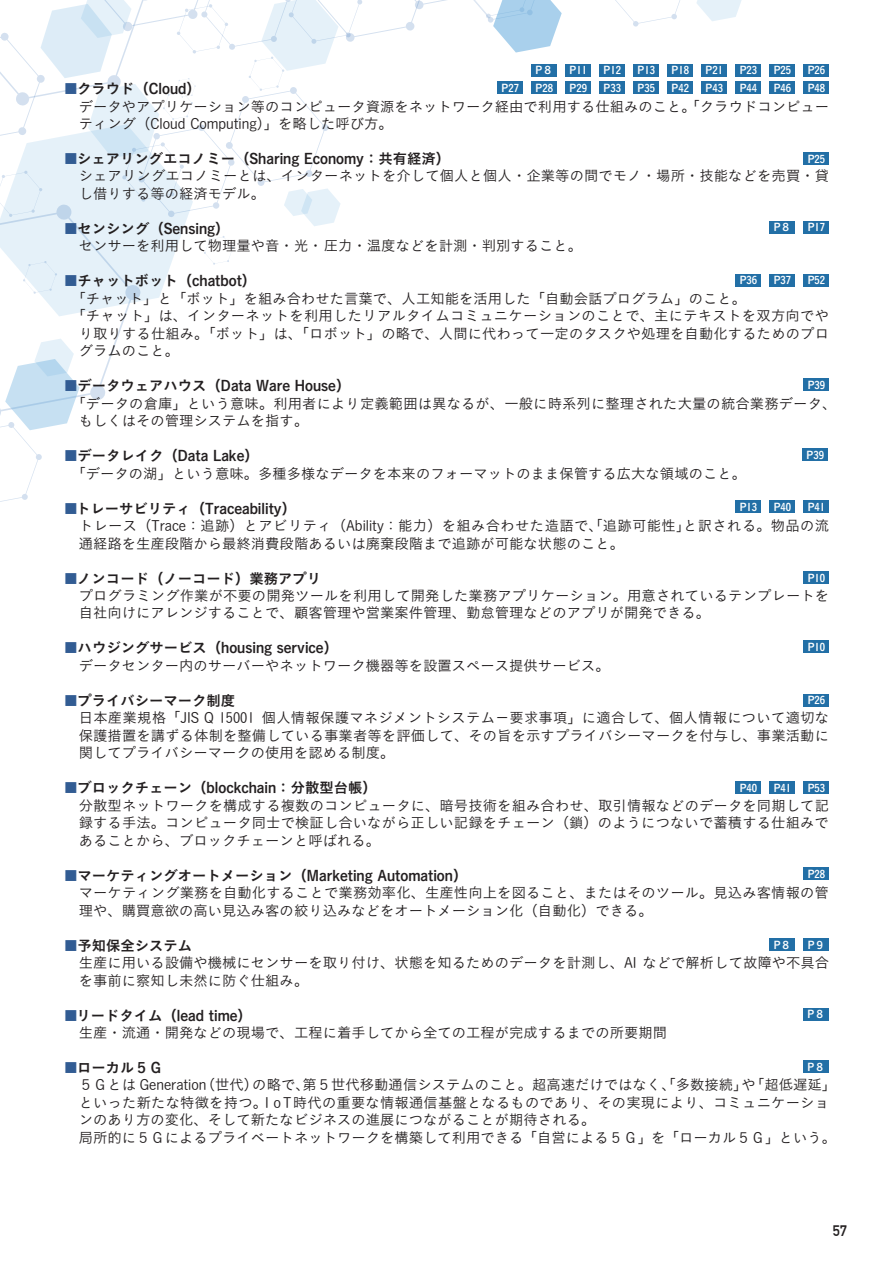
<style>
.page{position:relative;width:893px;height:1263px;background:#fff}
.page>*{position:absolute;margin:0;border:0;box-sizing:border-box;transform-origin:0 0}
.t1{font:700 14.85px "DIN Alternate";color:#231f20}
.t2{font:14.4px/17.5px "Koburina Go Std W3";color:#231f20}
.t3{font:14.4px "Koburina Go Std W6";color:#231f20}
.t4{font:14.4px "Koburina Go Std W3";letter-spacing:.02em;color:#231f20}
.t5{font:10.65px "Koburina Go Std W6";color:#fff}
.s1{color:#325c93}
</style>
<div class="page">
<svg style="left:696px;top:0;width:46px;height:21px"></svg>
<svg style="left:615px;top:0;width:65px;height:27px"></svg>
<svg style="left:0;top:0;width:562px;height:502px"></svg>
<div style="left:804px;top:81px;width:25px;height:13px;background:#226fa6"></div>
<div style="left:804px;top:152px;width:25px;height:13px;background:#226fa6"></div>
<div style="left:804px;top:221px;width:25px;height:13px;background:#226fa6"></div>
<div style="left:770px;top:221px;width:25px;height:13px;background:#226fa6"></div>
<div style="left:804px;top:274px;width:25px;height:13px;background:#226fa6"></div>
<div style="left:804px;top:378px;width:25px;height:13px;background:#226fa6"></div>
<div style="left:803px;top:448px;width:25px;height:13px;background:#226fa6"></div>
<div style="left:804px;top:501px;width:25px;height:12px;background:#226fa6"></div>
<div style="left:804px;top:571px;width:25px;height:13px;background:#226fa6"></div>
<div style="left:804px;top:640px;width:25px;height:13px;background:#226fa6"></div>
<div style="left:804px;top:694px;width:25px;height:13px;background:#226fa6"></div>
<div style="left:804px;top:867px;width:25px;height:13px;background:#226fa6"></div>
<div style="left:804px;top:781px;width:25px;height:13px;background:#226fa6"></div>
<div style="left:770px;top:781px;width:25px;height:13px;background:#226fa6"></div>
<div style="left:804px;top:938px;width:25px;height:13px;background:#226fa6"></div>
<div style="left:770px;top:938px;width:25px;height:13px;background:#226fa6"></div>
<div style="left:804px;top:1060px;width:25px;height:13px;background:#226fa6"></div>
<div style="left:804px;top:1008px;width:25px;height:12px;background:#226fa6"></div>
<div style="left:736px;top:781px;width:25px;height:13px;background:#226fa6"></div>
<div style="left:770px;top:501px;width:25px;height:12px;background:#226fa6"></div>
<div style="left:736px;top:501px;width:25px;height:12px;background:#226fa6"></div>
<div style="left:770px;top:274px;width:25px;height:13px;background:#226fa6"></div>
<div style="left:736px;top:274px;width:25px;height:13px;background:#226fa6"></div>
<div style="left:770px;top:81px;width:25px;height:13px;background:#226fa6"></div>
<div style="left:736px;top:81px;width:25px;height:13px;background:#226fa6"></div>
<div style="left:702px;top:81px;width:25px;height:13px;background:#226fa6"></div>
<div style="left:668px;top:81px;width:25px;height:13px;background:#226fa6"></div>
<div style="left:634px;top:81px;width:25px;height:13px;background:#226fa6"></div>
<div style="left:600px;top:81px;width:25px;height:13px;background:#226fa6"></div>
<div style="left:566px;top:81px;width:25px;height:13px;background:#226fa6"></div>
<div style="left:497px;top:81px;width:26px;height:13px;background:#226fa6"></div>
<div style="left:804px;top:64px;width:25px;height:13px;background:#226fa6"></div>
<div style="left:770px;top:64px;width:25px;height:13px;background:#226fa6"></div>
<div style="left:736px;top:64px;width:25px;height:13px;background:#226fa6"></div>
<div style="left:702px;top:64px;width:25px;height:13px;background:#226fa6"></div>
<div style="left:668px;top:64px;width:25px;height:13px;background:#226fa6"></div>
<div style="left:634px;top:64px;width:25px;height:13px;background:#226fa6"></div>
<div style="left:600px;top:64px;width:25px;height:13px;background:#226fa6"></div>
<div style="left:566px;top:64px;width:25px;height:13px;background:#226fa6"></div>
<div style="left:531px;top:64px;width:26px;height:13px;background:#226fa6"></div>
<div style="left:531px;top:81px;width:26px;height:13px;background:#226fa6"></div>
<p class="t5" style="left:536px;top:62px;width:19px">P８</p>
<p class="t5" style="left:570px;top:62px;width:19px">P11</p>
<p class="t5" style="left:604px;top:62px;width:19px">P12</p>
<p class="t5" style="left:638px;top:62px;width:19px">P13</p>
<p class="t5" style="left:672px;top:62px;width:19px">P18</p>
<p class="t5" style="left:706px;top:62px;width:19px">P21</p>
<p class="t5" style="left:740px;top:62px;width:19px">P23</p>
<p class="t5" style="left:774px;top:62px;width:19px">P25</p>
<p class="t5" style="left:808px;top:62px;width:19px">P26</p>
<p class="t5" style="left:536px;top:79px;width:19px">P28</p>
<p class="t3" style="left:64px;top:78px;width:139px"><span class="s1">■</span>クラウド（Cloud）</p>
<p class="t2" style="left:79px;top:97px;width:752px">データやアプリケーション等のコンピュータ資源をネットワーク経由で利用する仕組みのこと。「クラウドコンピューティング（Cloud Computing）」を略した呼び方。</p>
<p class="t3" style="left:64px;top:147px;width:388px"><span class="s1">■</span>シェアリングエコノミー（Sharing Economy：共有経済）</p>
<p class="t2" style="left:79px;top:167px;width:752px">シェアリングエコノミーとは、インターネットを介して個人と個人・企業等の間でモノ・場所・技能などを売買・貸し借りする等の経済モデル。</p>
<p class="t3" style="left:64px;top:217px;width:167px"><span class="s1">■</span>センシング（Sensing）</p>
<p class="t2" style="left:79px;top:237px;width:505px">センサーを利用して物理量や音・光・ 圧力・温度などを計測・判別すること。</p>
<p class="t3" style="left:64px;top:270px;width:194px"><span class="s1">■</span>チャットボット（chatbot）</p>
<p class="t2" style="left:72px;top:289px;width:676px">「チャット」と「ボット」を組み合わせた言葉で、人工知能を活用した「自動会話プログラム」のこと。</p>
<p class="t4" style="left:72px;top:305px;width:759px">「チャット」は、インターネットを利用したリアルタイムコミュニケーションのことで、主にテキストを双方向でや</p>
<p class="t2" style="left:79px;top:324px;width:752px">り取りする仕組み。「ボット」は、「ロボット」の略で、人間に代わって一定のタスクや処理を自動化するためのプロ</p>
<p class="t2" style="left:79px;top:342px;width:102px">グラムのこと。</p>
<p class="t3" style="left:64px;top:375px;width:288px"><span class="s1">■</span>データウェアハウス（Data Ware House）</p>
<p class="t2" style="left:79px;top:394px;width:759px;text-indent:-7px">「データの倉庫」という意味。利用者により定義範囲は異なるが、一般に時系列に整理された大量の統合業務データ、もしくはその管理システムを指す。</p>
<p class="t3" style="left:64px;top:445px;width:196px"><span class="s1">■</span>データレイク（Data Lake）</p>
<p class="t2" style="left:72px;top:464px;width:676px">「データの湖」という意味。多種多様なデータを本来のフォーマットのまま保管する広大な領域のこと。</p>
<p class="t3" style="left:64px;top:497px;width:234px"><span class="s1">■</span>トレーサビリティ（Traceability）</p>
<p class="t2" style="left:79px;top:517px;width:752px">トレース（Trace：追跡）とアビリティ（Ability：能力）を組み合わせた造語で、｢追跡可能性｣と訳される。物品の流通経路を生産段階から最終消費段階あるいは廃棄段階まで追跡が可能な状態のこと。</p>
<p class="t3" style="left:64px;top:567px;width:259px"><span class="s1">■</span>ノンコード（ノーコード）業務アプリ</p>
<p class="t2" style="left:79px;top:587px;width:752px">プログラミング作業が不要の開発ツールを利用して開発した業務アプリケーション。用意されているテンプレートを自社向けにアレンジすることで、顧客管理や営業案件管理、勤怠管理などのアプリが開発できる。</p>
<p class="t3" style="left:64px;top:637px;width:276px"><span class="s1">■</span>ハウジングサービス（housing service）</p>
<p class="t2" style="left:79px;top:656px;width:532px">データセンター内のサーバーやネットワーク機器等を設置スペース提供サービス。</p>
<p class="t3" style="left:64px;top:689px;width:173px"><span class="s1">■</span>プライバシーマーク制度</p>
<p class="t2" style="left:79px;top:709px;width:752px;text-align:justify">日本産業規格「JIS Q 15001 個人情報保護マネジメントシステム－要求事項」に適合して、個人情報について適切な保護措置を講ずる体制を整備している事業者等を評価して、その旨を示すプライバシーマークを付与し、事業活動に関してプライバシーマークの使用を認める制度。</p>
<p class="t3" style="left:64px;top:777px;width:314px"><span class="s1">■</span>ブロックチェーン（blockchain：分散型台帳）</p>
<p class="t2" style="left:79px;top:796px;width:752px;text-align:justify">分散型ネットワークを構成する複数のコンピュータに、暗号技術を組み合わせ、取引情報などのデータを同期して記録する手法。コンピュータ同士で検証し合いながら正しい記録をチェーン（鎖）のようにつないで蓄積する仕組みであることから、ブロックチェーンと呼ばれる。</p>
<p class="t3" style="left:64px;top:864px;width:405px"><span class="s1">■</span>マーケティングオートメーション（Marketing Automation）</p>
<p class="t2" style="left:79px;top:884px;width:752px">マーケティング業務を自動化することで業務効率化、生産性向上を図ること、またはそのツール。見込み客情報の管理や、購買意欲の高い見込み客の絞り込みなどをオートメーション化（自動化）できる。</p>
<p class="t3" style="left:64px;top:934px;width:130px"><span class="s1">■</span>予知保全システム</p>
<p class="t2" style="left:79px;top:954px;width:752px">生産に用いる設備や機械にセンサーを取り付け、状態を知るためのデータを計測し、AI などで解析して故障や不具合を事前に察知し未然に防ぐ仕組み。</p>
<p class="t3" style="left:64px;top:1004px;width:190px"><span class="s1">■</span>リードタイム（lead time）</p>
<p class="t2" style="left:79px;top:1024px;width:590px">生産・流通・開発などの現場で、工程に着手してから全ての工程が完成するまでの所要期間</p>
<p class="t3" style="left:64px;top:1056px;width:101px"><span class="s1">■</span>ローカル５Ｇ</p>
<p class="t2" style="left:79px;top:1076px;width:759px">５Ｇとは Generation（世代）の略で、第５世代移動通信システムのこと。超高速だけではなく、「多数接続」や「超低遅延」といった新たな特徴を持つ。ＩｏＴ時代の重要な情報通信基盤となるものであり、その実現により、コミュニケーションのあり方の変化、そして新たなビジネスの進展につながることが期待される。<br>局所的に５Ｇによるプライベートネットワークを構築して利用できる「自営による５Ｇ」を「ローカル５Ｇ」という。</p>
<p class="t5" style="left:501px;top:79px;width:19px">P27</p>
<p class="t5" style="left:570px;top:79px;width:19px">P29</p>
<p class="t5" style="left:604px;top:79px;width:19px">P33</p>
<p class="t5" style="left:638px;top:79px;width:19px">P35</p>
<p class="t5" style="left:672px;top:79px;width:19px">P42</p>
<p class="t5" style="left:706px;top:79px;width:19px">P43</p>
<p class="t5" style="left:740px;top:79px;width:19px">P44</p>
<p class="t5" style="left:774px;top:79px;width:19px">P46</p>
<p class="t5" style="left:808px;top:79px;width:19px">P48</p>
<p class="t5" style="left:808px;top:150px;width:19px">P25</p>
<p class="t5" style="left:774px;top:219px;width:19px">P８</p>
<p class="t5" style="left:808px;top:219px;width:19px">P17</p>
<p class="t5" style="left:740px;top:272px;width:19px">P36</p>
<p class="t5" style="left:774px;top:272px;width:19px">P37</p>
<p class="t5" style="left:808px;top:272px;width:19px">P52</p>
<p class="t5" style="left:808px;top:376px;width:19px">P39</p>
<p class="t5" style="left:807px;top:446px;width:19px">P39</p>
<p class="t5" style="left:740px;top:499px;width:19px">P13</p>
<p class="t5" style="left:774px;top:499px;width:19px">P40</p>
<p class="t5" style="left:808px;top:499px;width:19px">P41</p>
<p class="t5" style="left:808px;top:570px;width:19px">P10</p>
<p class="t5" style="left:808px;top:639px;width:19px">P10</p>
<p class="t5" style="left:808px;top:692px;width:19px">P26</p>
<p class="t5" style="left:740px;top:780px;width:19px">P40</p>
<p class="t5" style="left:774px;top:780px;width:19px">P41</p>
<p class="t5" style="left:808px;top:780px;width:19px">P53</p>
<p class="t5" style="left:808px;top:866px;width:19px">P28</p>
<p class="t5" style="left:774px;top:936px;width:19px">P８</p>
<p class="t5" style="left:808px;top:936px;width:19px">P９</p>
<p class="t5" style="left:808px;top:1006px;width:19px">P８</p>
<p class="t5" style="left:808px;top:1058px;width:19px">P８</p>
<p class="t1" style="left:833px;top:1219px;width:16px">57</p>
</div>
